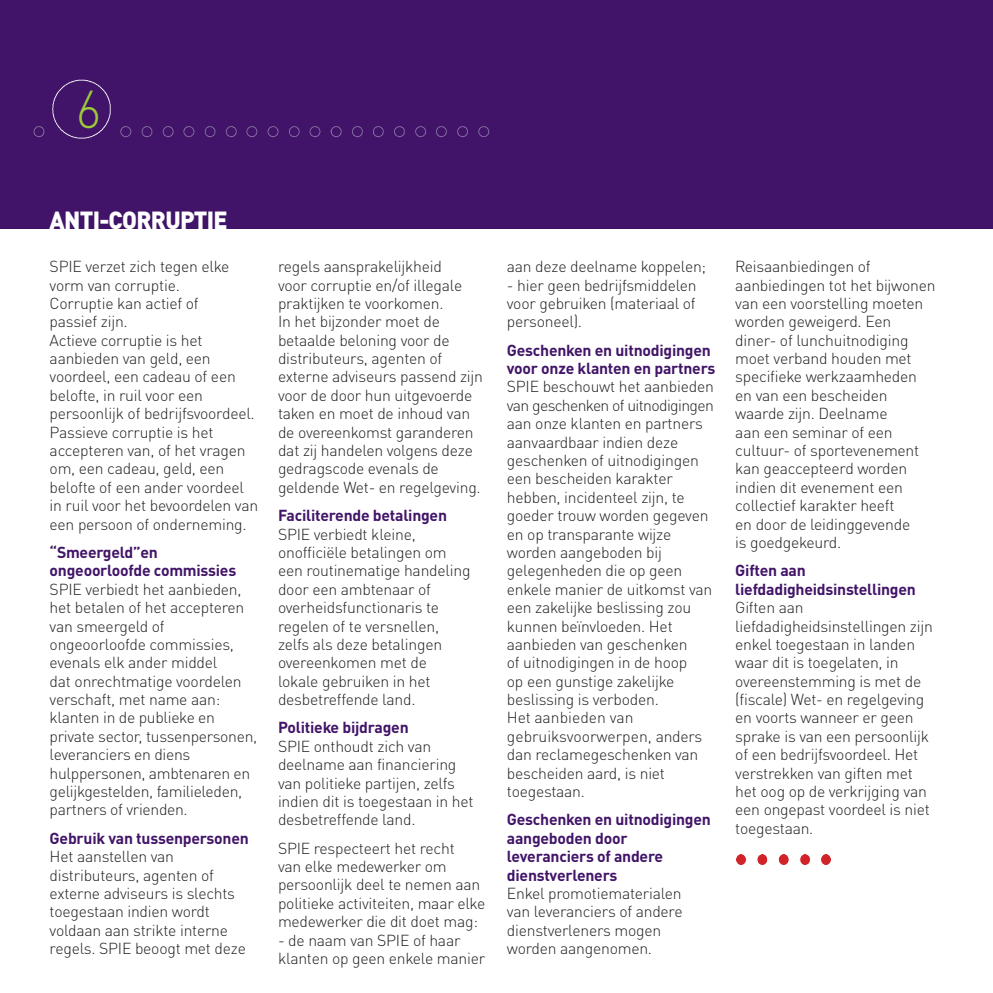
<style>
.page{position:relative;width:993px;height:993px;background:#fff}
.page>*{position:absolute;margin:0;border:0;box-sizing:border-box;transform-origin:0 0}
.t1{font:300 52.5px "DIN";color:#9ecb3a;scale:.95 1}
.t2{font:900 24.5px "DIN";letter-spacing:-.03em;color:#fff;scale:.95 1}
.t3{font:300 15.75px/18.4px "DIN Pro";letter-spacing:-.015em;color:#221f1f}
.t4{font:700 15.75px/18.4px "DIN Pro";letter-spacing:-.015em;color:#411468}
</style>
<div class="page">
<img style="left:736px;top:854px;width:94px;height:10px">
<div style="left:0;top:0;width:992px;height:228px;background:#411469"></div>
<h1 class="t1" style="left:76px;top:90px;width:28px">6</h1>
<h2 class="t2" style="left:50px;top:206px;width:189px">ANTI-CORRUPTIE</h2>
<p class="t3" style="left:50px;top:258px;width:210px">SPIE verzet zich tegen elke vorm van corruptie.<br>Corruptie kan actief of<br>passief zijn.<br>Actieve corruptie is het aanbieden van geld, een voordeel, een cadeau of een belofte, in ruil voor een persoonlijk of bedrijfsvoordeel.<br>Passieve corruptie is het accepteren van, of het vragen om, een cadeau, geld, een belofte of een ander voordeel in ruil voor het bevoordelen van een persoon of onderneming.</p>
<p class="t4" style="left:50px;top:543px;width:188px">“Smeergeld”en ongeoorloofde commissies</p>
<p class="t3" style="left:50px;top:581px;width:209px">SPIE verbiedt het aanbieden, het betalen of het accepteren van smeergeld of ongeoorloofde commissies, evenals elk ander middel<br>dat onrechtmatige voordelen verschaft, met name aan: klanten in de publieke en private sector, tussenpersonen, leveranciers en diens hulppersonen, ambtenaren en gelijkgestelden, familieleden, partners of vrienden.</p>
<p class="t4" style="left:50px;top:829px;width:201px">Gebruik van tussenpersonen</p>
<p class="t3" style="left:50px;top:848px;width:198px">Het aanstellen van distributeurs, agenten of externe adviseurs is slechts toegestaan indien wordt voldaan aan strikte interne regels. SPIE beoogt met deze</p>
<p class="t3" style="left:278px;top:258px;width:206px">regels aansprakelijkheid<br>voor corruptie en/of illegale praktijken te voorkomen.<br>In het bijzonder moet de betaalde beloning voor de distributeurs, agenten of externe adviseurs passend zijn voor de door hun uitgevoerde taken en moet de inhoud van de overeenkomst garanderen dat zij handelen volgens deze gedragscode evenals de geldende Wet- en regelgeving.</p>
<p class="t4" style="left:278px;top:507px;width:170px">Faciliterende betalingen</p>
<p class="t3" style="left:278px;top:525px;width:194px">SPIE verbiedt kleine, onofficiële betalingen om een routinematige handeling door een ambtenaar of overheidsfunctionaris te regelen of te versnellen, zelfs als deze betalingen overeenkomen met de lokale gebruiken in het desbetreffende land.</p>
<p class="t4" style="left:278px;top:719px;width:132px">Politieke bijdragen</p>
<p class="t3" style="left:278px;top:737px;width:197px">SPIE onthoudt zich van deelname aan financiering van politieke partijen, zelfs indien dit is toegestaan in het desbetreffende land.</p>
<p class="t3" style="left:278px;top:839px;width:209px">SPIE respecteert het recht<br>van elke medewerker om persoonlijk deel te nemen aan politieke activiteiten, maar elke medewerker die dit doet mag:</p>
<p class="t3" style="left:278px;top:931px;width:208px">- de naam van SPIE of haar klanten op geen enkele manier</p>
<p class="t3" style="left:506px;top:258px;width:201px">aan deze deelname koppelen;</p>
<p class="t3" style="left:506px;top:277px;width:191px;text-align:justify">- hier geen bedrijfsmiddelen voor gebruiken (materiaal of personeel).</p>
<p class="t4" style="left:506px;top:341px;width:210px">Geschenken en uitnodigingen voor onze klanten en partners</p>
<p class="t3" style="left:506px;top:378px;width:208px">SPIE beschouwt het aanbieden van geschenken of uitnodigingen aan onze klanten en partners aanvaardbaar indien deze geschenken of uitnodigingen een bescheiden karakter hebben, incidenteel zijn, te goeder trouw worden gegeven en op transparante wijze worden aangeboden bij gelegenheden die op geen enkele manier de uitkomst van een zakelijke beslissing zou kunnen beïnvloeden. Het aanbieden van geschenken<br>of uitnodigingen in de hoop<br>op een gunstige zakelijke beslissing is verboden.<br>Het aanbieden van gebruiksvoorwerpen, anders dan reclamegeschenken van bescheiden aard, is niet toegestaan.</p>
<p class="t4" style="left:506px;top:811px;width:205px">Geschenken en uitnodigingen aangeboden door leveranciers of andere dienstverleners</p>
<p class="t3" style="left:506px;top:884px;width:177px">Enkel promotiematerialen van leveranciers of andere dienstverleners mogen worden aangenomen.</p>
<p class="t3" style="left:735px;top:258px;width:202px">Reisaanbiedingen of aanbiedingen tot het bijwonen van een voorstelling moeten worden geweigerd. Een diner- of lunchuitnodiging moet verband houden met specifieke werkzaamheden en van een bescheiden waarde zijn. Deelname<br>aan een seminar of een cultuur- of sportevenement kan geaccepteerd worden indien dit evenement een collectief karakter heeft<br>en door de leidinggevende<br>is goedgekeurd.</p>
<p class="t4" style="left:735px;top:562px;width:182px">Giften aan liefdadigheidsinstellingen</p>
<p class="t3" style="left:735px;top:599px;width:199px">Giften aan liefdadigheidsinstellingen zijn enkel toegestaan in landen waar dit is toegelaten, in overeenstemming is met de (fiscale) Wet- en regelgeving en voorts wanneer er geen sprake is van een persoonlijk of een bedrijfsvoordeel. Het verstrekken van giften met het oog op de verkrijging van een ongepast voordeel is niet toegestaan.</p>
</div>
